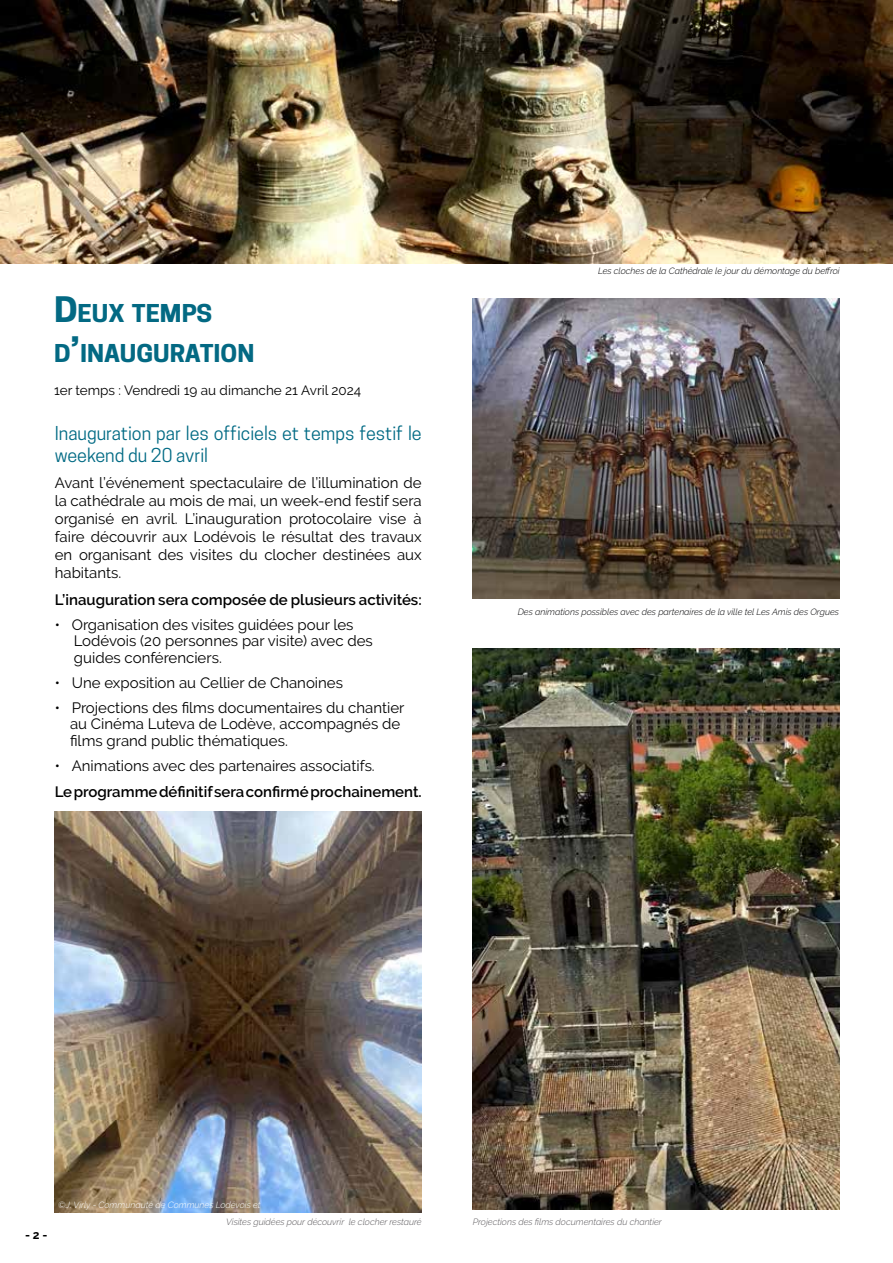
<style>
.page{position:relative;width:893px;height:1263px;background:#fff}
.page>*{position:absolute;margin:0;border:0;box-sizing:border-box;transform-origin:0 0}
.t1{font:700 23.1px/39.6px "Cooper Hewitt";color:#036983;scale:1.08 1}
.t2{font:18px/21.6px "Cooper Hewitt";color:#016a84}
.t3{font:15px/18px "Raleway";color:#000}
.t4{font:600 15px "Raleway";color:#000}
.t5{font:13.5px "Raleway";color:#000}
.t6{font:700 12px "Raleway";color:#000}
.t7{font:italic 300 9px "Raleway";color:#020203}
.t8{font:italic 300 9px "Raleway";color:#5a585b}
.t9{font:italic 300 9px "Raleway";color:#fff}
.s1{font-size:33px}
</style>
<div class="page">
<img style="left:0;top:0;width:893px;height:264px">
<img style="left:473px;top:648px;width:367px;height:561px">
<img style="left:55px;top:811px;width:367px;height:401px">
<img style="left:473px;top:298px;width:367px;height:300px">
<h1 class="t1" style="left:54px;top:294px;width:187px"><span class="s1">D</span>EUX TEMPS<br>D<span class="s1">’</span>INAUGURATION</h1>
<p class="t5" style="left:54px;top:382px;width:309px">1er temps : Vendredi 19 au dimanche 21 Avril 2024</p>
<p class="t2" style="left:55px;top:423px;width:368px">Inauguration par les officiels et temps festif le weekend du 20 avril</p>
<p class="t3" style="left:55px;top:474px;width:368px;text-align:justify">Avant l’événement spectaculaire de l’illumination de la cathédrale au mois de mai, un week-end festif sera organisé en avril. L’inauguration protocolaire vise à faire découvrir aux Lodévois le résultat des travaux en organisant des visites du clocher destinées aux habitants.</p>
<p class="t4" style="left:55px;top:591px;width:368px">L’inauguration sera composée de plusieurs activités:</p>
<p class="t3" style="left:74px;top:616px;width:301px;line-height:16.5px;text-indent:-19px">• Organisation des visites guidées pour les<br>Lodévois (20 personnes par visite) avec des guides conférenciers.</p>
<p class="t3" style="left:55px;top:673px;width:290px">• Une exposition au Cellier de Chanoines</p>
<p class="t3" style="left:70px;top:699px;width:336px;line-height:16.5px;text-indent:-15px">• Projections des films documentaires du chantier au Cinéma Luteva de Lodève, accompagnés de films grand public thématiques.</p>
<p class="t3" style="left:55px;top:756px;width:322px">• Animations avec des partenaires associatifs.</p>
<p class="t4" style="left:55px;top:783px;width:368px">Le programme définitif sera confirmé prochainement.</p>
<p class="t7" style="left:598px;top:266px;width:243px">Les cloches de la Cathédrale le jour du démontage du beffroi</p>
<p class="t7" style="left:518px;top:606px;width:323px">Des animations possibles avec des partenaires de la ville tel Les Amis des Orgues</p>
<p class="t9" style="left:58px;top:1199px;width:204px">©J. Virly - Communauté de Communes Lodévois et</p>
<p class="t6" style="left:25px;top:1228px;width:24px">- 2 -</p>
<p class="t8" style="left:226px;top:1216px;width:197px">Visites guidées pour découvrir le clocher restauré</p>
<p class="t8" style="left:473px;top:1216px;width:191px">Projections des films documentaires du chantier</p>
</div>
